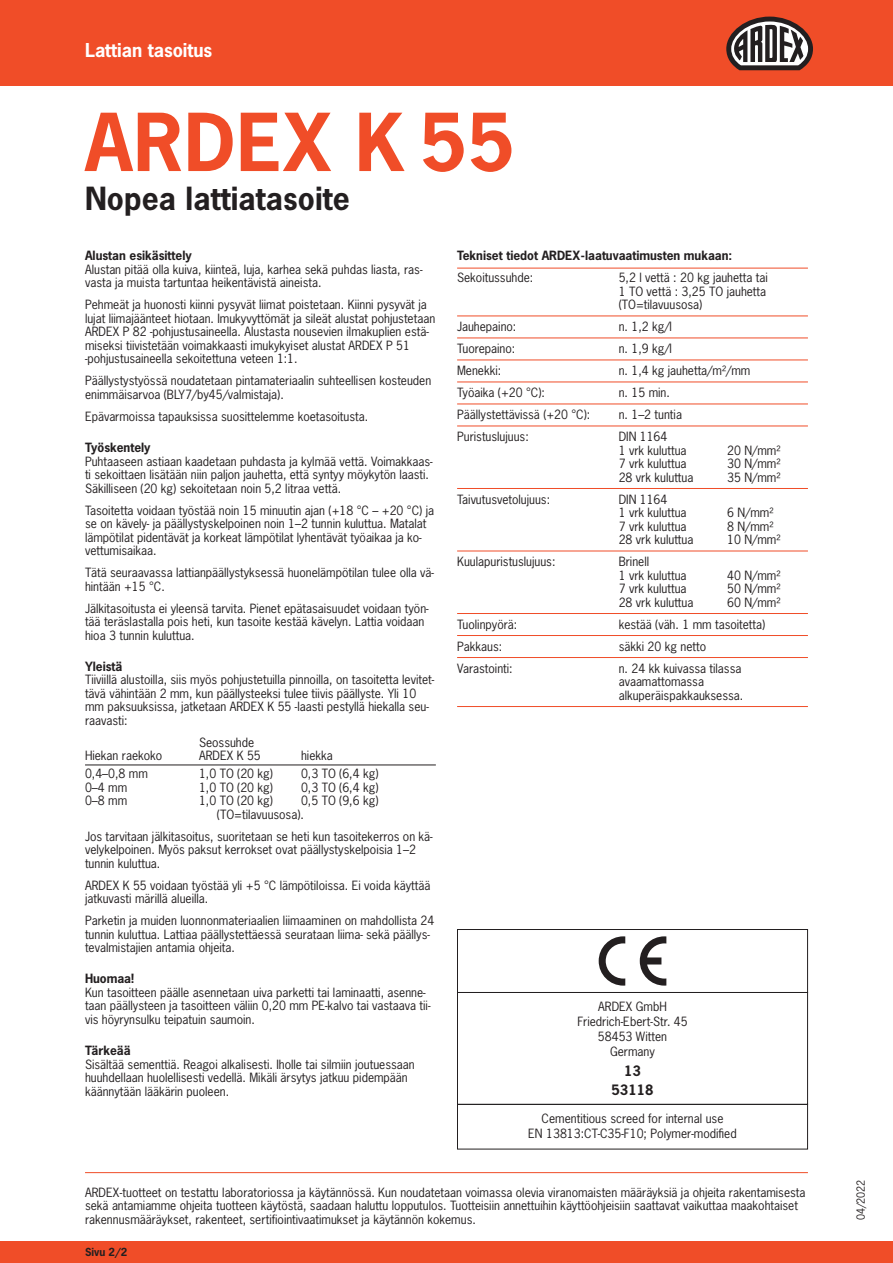
<style>
.page{position:relative;width:893px;height:1263px;background:#fff}
.page>*{position:absolute;margin:0;border:0;box-sizing:border-box;transform-origin:0 0}
.t1{font:700 75px "News Gothic Std";letter-spacing:.015em;color:#f04d28}
.t2{font:700 30px "News Gothic Std";letter-spacing:.005em;color:#231f20}
.t3{font:700 18px "News Gothic Std";color:#fff}
.t4{font:700 13.5px/19.2px "News Gothic Std";color:#231f20;text-align:center}
.t5{font:12px/13.5px "News Gothic Std";color:#231f20}
.t6{font:700 12px "News Gothic Std";color:#231f20}
.t7{font:700 10.5px "News Gothic Std";color:#231f20}
.t8{font:10.5px "News Gothic Std";color:#231f20}
</style>
<div class="page">
<hr style="left:85px;top:1172px;width:723px;height:1px;background:#f04d28">
<div style="left:0;top:1242px;width:893px;height:21px;background:#f04d28"></div>
<div style="left:0;top:0;width:893px;height:85px;background:#f04d28"></div>
<div style="left:457px;top:929px;width:351px;height:64px;border:1px solid #231f20"></div>
<div style="left:457px;top:992px;width:351px;height:113px;border:1px solid #231f20"></div>
<div style="left:457px;top:1104px;width:351px;height:45px;border:1px solid #231f20"></div>
<svg style="left:599px;top:936px;width:26px;height:49px"></svg>
<svg style="left:640px;top:936px;width:26px;height:49px"></svg>
<hr style="left:85px;top:764px;width:351px;height:1px;background:#231f20">
<hr style="left:457px;top:268px;width:351px;height:1px;background:#f04d28">
<hr style="left:457px;top:316px;width:351px;height:1px;background:#f04d28">
<hr style="left:457px;top:338px;width:351px;height:1px;background:#f04d28">
<hr style="left:457px;top:360px;width:351px;height:1px;background:#f04d28">
<hr style="left:457px;top:382px;width:351px;height:1px;background:#f04d28">
<hr style="left:457px;top:404px;width:351px;height:1px;background:#f04d28">
<hr style="left:457px;top:426px;width:351px;height:1px;background:#f04d28">
<hr style="left:457px;top:488px;width:351px;height:1px;background:#f04d28">
<hr style="left:457px;top:551px;width:351px;height:1px;background:#f04d28">
<hr style="left:457px;top:613px;width:351px;height:1px;background:#f04d28">
<hr style="left:457px;top:635px;width:351px;height:1px;background:#f04d28">
<hr style="left:457px;top:657px;width:351px;height:1px;background:#f04d28">
<hr style="left:457px;top:706px;width:351px;height:1px;background:#f04d28">
<svg style="left:726px;top:17px;width:87px;height:53px"></svg>
<h3 class="t3" style="left:85px;top:38px;width:129px">Lattian tasoitus</h3>
<h1 class="t1" style="left:85px;top:93px;width:431px">ARDEX K 55</h1>
<h2 class="t2" style="left:85px;top:179px;width:266px">Nopea lattiatasoite</h2>
<p class="t6" style="left:85px;top:248px;width:108px">Alustan esikäsittely</p>
<p class="t5" style="left:85px;top:262px;width:339px">Alustan pitää olla kuiva, kiinteä, luja, karhea sekä puhdas liasta, ras&shy;vasta ja muista tartuntaa heikentävistä aineista.</p>
<p class="t5" style="left:85px;top:298px;width:352px">Pehmeät ja huonosti kiinni pysyvät liimat poistetaan. Kiinni pysyvät ja lujat liimajäänteet hiotaan. Imukyvyttömät ja sileät alustat pohjustetaan ARDEX P 82 -pohjustusaineella. Alustasta nousevien ilmakuplien estä&shy;miseksi tiivistetään voimakkaasti imukykyiset alustat ARDEX P 51 -pohjustusaineella sekoitettuna veteen 1:1.</p>
<p class="t5" style="left:85px;top:374px;width:348px">Päällystystyössä noudatetaan pintamateriaalin suhteellisen kosteuden enimmäisarvoa (BLY7/by45/valmistaja).</p>
<p class="t5" style="left:85px;top:409px;width:285px">Epävarmoissa tapauksissa suosittelemme koetasoitusta.</p>
<p class="t6" style="left:85px;top:439px;width:67px">Työskentely</p>
<p class="t5" style="left:85px;top:454px;width:349px">Puhtaaseen astiaan kaadetaan puhdasta ja kylmää vettä. Voimakkaas&shy;ti sekoittaen lisätään niin paljon jauhetta, että syntyy möykytön laasti.<br>Säkilliseen (20 kg) sekoitetaan noin 5,2 litraa vettä.</p>
<p class="t5" style="left:85px;top:503px;width:351px">Tasoitetta voidaan työstää noin 15 minuutin ajan (+18 °C – +20 °C) ja se on kävely- ja päällystyskelpoinen noin 1–2 tunnin kuluttua. Matalat lämpötilat pidentävät ja korkeat lämpötilat lyhentävät työaikaa ja ko&shy;vettumisaikaa.</p>
<p class="t5" style="left:85px;top:566px;width:350px">Tätä seuraavassa lattianpäällystyksessä huonelämpötilan tulee olla vä&shy;hintään +15 °C.</p>
<p class="t5" style="left:85px;top:601px;width:345px">Jälkitasoitusta ei yleensä tarvita. Pienet epätasaisuudet voidaan työn&shy;tää teräslastalla pois heti, kun tasoite kestää kävelyn. Lattia voidaan hioa 3 tunnin kuluttua.</p>
<p class="t6" style="left:85px;top:658px;width:39px">Yleistä</p>
<p class="t5" style="left:85px;top:673px;width:351px">Tiiviillä alustoilla, siis myös pohjustetuilla pinnoilla, on tasoitetta levitet&shy;tävä vähintään 2 mm, kun päällysteeksi tulee tiivis päällyste. Yli 10 mm paksuuksissa, jatketaan ARDEX K 55 -laasti pestyllä hiekalla seu&shy;raavasti:</p>
<p class="t5" style="left:199px;top:735px;width:57px">Seossuhde</p>
<p class="t5" style="left:85px;top:749px;width:79px">Hiekan raekoko</p>
<p class="t5" style="left:199px;top:749px;width:63px">ARDEX K 55</p>
<p class="t5" style="left:301px;top:749px;width:33px">hiekka</p>
<p class="t5" style="left:85px;top:767px;width:64px">0,4–0,8 mm</p>
<p class="t5" style="left:199px;top:767px;width:75px">1,0 TO (20 kg)</p>
<p class="t5" style="left:301px;top:767px;width:79px">0,3 TO (6,4 kg)</p>
<p class="t5" style="left:85px;top:780px;width:44px">0–4 mm</p>
<p class="t5" style="left:199px;top:780px;width:75px">1,0 TO (20 kg)</p>
<p class="t5" style="left:301px;top:780px;width:79px">0,3 TO (6,4 kg)</p>
<p class="t5" style="left:85px;top:794px;width:44px">0–8 mm</p>
<p class="t5" style="left:199px;top:794px;width:75px">1,0 TO (20 kg)</p>
<p class="t6" style="left:457px;top:248px;width:277px">Tekniset tiedot ARDEX-laatuvaatimusten mukaan:</p>
<p class="t5" style="left:457px;top:271px;width:78px">Sekoitussuhde:</p>
<p class="t5" style="left:619px;top:271px;width:151px">5,2 l vettä : 20 kg jauhetta tai<br>1 TO vettä : 3,25 TO jauhetta (TO=tilavuusosa)</p>
<p class="t5" style="left:457px;top:320px;width:61px">Jauhepaino:</p>
<p class="t5" style="left:619px;top:320px;width:55px">n. 1,2 kg/l</p>
<p class="t5" style="left:457px;top:342px;width:60px">Tuorepaino:</p>
<p class="t5" style="left:619px;top:342px;width:55px">n. 1,9 kg/l</p>
<p class="t5" style="left:457px;top:364px;width:46px">Menekki:</p>
<p class="t5" style="left:619px;top:364px;width:133px">n. 1,4 kg jauhetta/m²/mm</p>
<p class="t5" style="left:457px;top:386px;width:89px">Työaika (+20 °C):</p>
<p class="t5" style="left:619px;top:386px;width:53px">n. 15 min.</p>
<p class="t5" style="left:457px;top:408px;width:135px">Päällystettävissä (+20 °C):</p>
<p class="t5" style="left:619px;top:408px;width:65px">n. 1–2 tuntia</p>
<p class="t5" style="left:457px;top:430px;width:73px">Puristuslujuus:</p>
<p class="t5" style="left:619px;top:430px;width:69px">DIN 1164<br>1 vrk kuluttua</p>
<p class="t5" style="left:727px;top:443px;width:55px">20 N/mm²</p>
<p class="t5" style="left:619px;top:457px;width:69px">7 vrk kuluttua</p>
<p class="t5" style="left:727px;top:457px;width:55px">30 N/mm²</p>
<p class="t5" style="left:619px;top:470px;width:76px">28 vrk kuluttua</p>
<p class="t5" style="left:727px;top:470px;width:55px">35 N/mm²</p>
<p class="t5" style="left:457px;top:492px;width:94px">Taivutusvetolujuus:</p>
<p class="t5" style="left:619px;top:492px;width:69px">DIN 1164<br>1 vrk kuluttua</p>
<p class="t5" style="left:727px;top:506px;width:48px">6 N/mm²</p>
<p class="t5" style="left:619px;top:519px;width:69px">7 vrk kuluttua</p>
<p class="t5" style="left:727px;top:519px;width:48px">8 N/mm²</p>
<p class="t5" style="left:619px;top:533px;width:76px">28 vrk kuluttua</p>
<p class="t5" style="left:727px;top:533px;width:55px">10 N/mm²</p>
<p class="t5" style="left:457px;top:555px;width:100px">Kuulapuristuslujuus:</p>
<p class="t5" style="left:619px;top:555px;width:69px">Brinell<br>1 vrk kuluttua</p>
<p class="t5" style="left:727px;top:568px;width:55px">40 N/mm²</p>
<p class="t5" style="left:619px;top:582px;width:69px">7 vrk kuluttua</p>
<p class="t5" style="left:727px;top:582px;width:55px">50 N/mm²</p>
<p class="t5" style="left:619px;top:595px;width:76px">28 vrk kuluttua</p>
<p class="t5" style="left:727px;top:595px;width:55px">60 N/mm²</p>
<p class="t5" style="left:457px;top:617px;width:62px">Tuolinpyörä:</p>
<p class="t5" style="left:619px;top:617px;width:148px">kestää (väh. 1 mm tasoitetta)</p>
<p class="t5" style="left:457px;top:639px;width:47px">Pakkaus:</p>
<p class="t5" style="left:619px;top:639px;width:89px">säkki 20 kg netto</p>
<p class="t5" style="left:457px;top:661px;width:57px">Varastointi:</p>
<p class="t5" style="left:619px;top:661px;width:126px">n. 24 kk kuivassa tilassa avaamattomassa alkuperäispakkauksessa.</p>
<p class="t5" style="left:217px;top:794px;width:163px;text-indent:84px">0,5 TO (9,6 kg) (TO=tilavuusosa).</p>
<p class="t5" style="left:85px;top:829px;width:349px">Jos tarvitaan jälkitasoitus, suoritetaan se heti kun tasoitekerros on kä&shy;velykelpoinen. Myös paksut kerrokset ovat päällystyskelpoisia 1–2 tunnin kuluttua.</p>
<p class="t5" style="left:85px;top:878px;width:347px">ARDEX K 55 voidaan työstää yli +5 °C lämpötiloissa. Ei voida käyttää jatkuvasti märillä alueilla.</p>
<p class="t5" style="left:85px;top:914px;width:351px">Parketin ja muiden luonnonmateriaalien liimaaminen on mahdollista 24 tunnin kuluttua. Lattiaa päällystettäessä seurataan liima- sekä päällys&shy;tevalmistajien antamia ohjeita.</p>
<p class="t6" style="left:85px;top:971px;width:51px">Huomaa!</p>
<p class="t5" style="left:85px;top:985px;width:347px">Kun tasoitteen päälle asennetaan uiva parketti tai laminaatti, asenne&shy;taan päällysteen ja tasoitteen väliin 0,20 mm PE-kalvo tai vastaava tii&shy;vis höyrynsulku teipatuin saumoin.</p>
<p class="t6" style="left:85px;top:1043px;width:47px">Tärkeää</p>
<p class="t5" style="left:85px;top:1057px;width:331px">Sisältää sementtiä. Reagoi alkalisesti. Iholle tai silmiin joutuessaan huuhdellaan huolellisesti vedellä. Mikäli ärsytys jatkuu pidempään käännytään lääkärin puoleen.</p>
<p class="t5" style="left:577px;top:999px;width:112px;line-height:15px;text-align:center">ARDEX GmbH<br>Friedrich-Ebert-Str. 45<br>58453 Witten<br>Germany</p>
<p class="t4" style="left:611px;top:1061px;width:43px">13<br>53118</p>
<p class="t5" style="left:528px;top:1111px;width:210px;line-height:15px;text-align:center">Cementitious screed for internal use<br>EN 13813:CT-C35-F10; Polymer-modified</p>
<p class="t5" style="left:85px;top:1185px;width:722px">ARDEX-tuotteet on testattu laboratoriossa ja käytännössä. Kun noudatetaan voimassa olevia viranomaisten määräyksiä ja ohjeita rakentamisesta sekä antamiamme ohjeita tuotteen käytöstä, saadaan haluttu lopputulos. Tuotteisiin annettuihin käyttöohjeisiin saattavat vaikuttaa maakohtaiset rakennusmääräykset, rakenteet, sertifiointivaatimukset ja käytännön kokemus.</p>
<p class="t8" style="left:854px;top:1220px;width:42px;rotate:-90deg">04/2022</p>
<p class="t7" style="left:85px;top:1245px;width:44px">Sivu 2/2</p>
</div>
